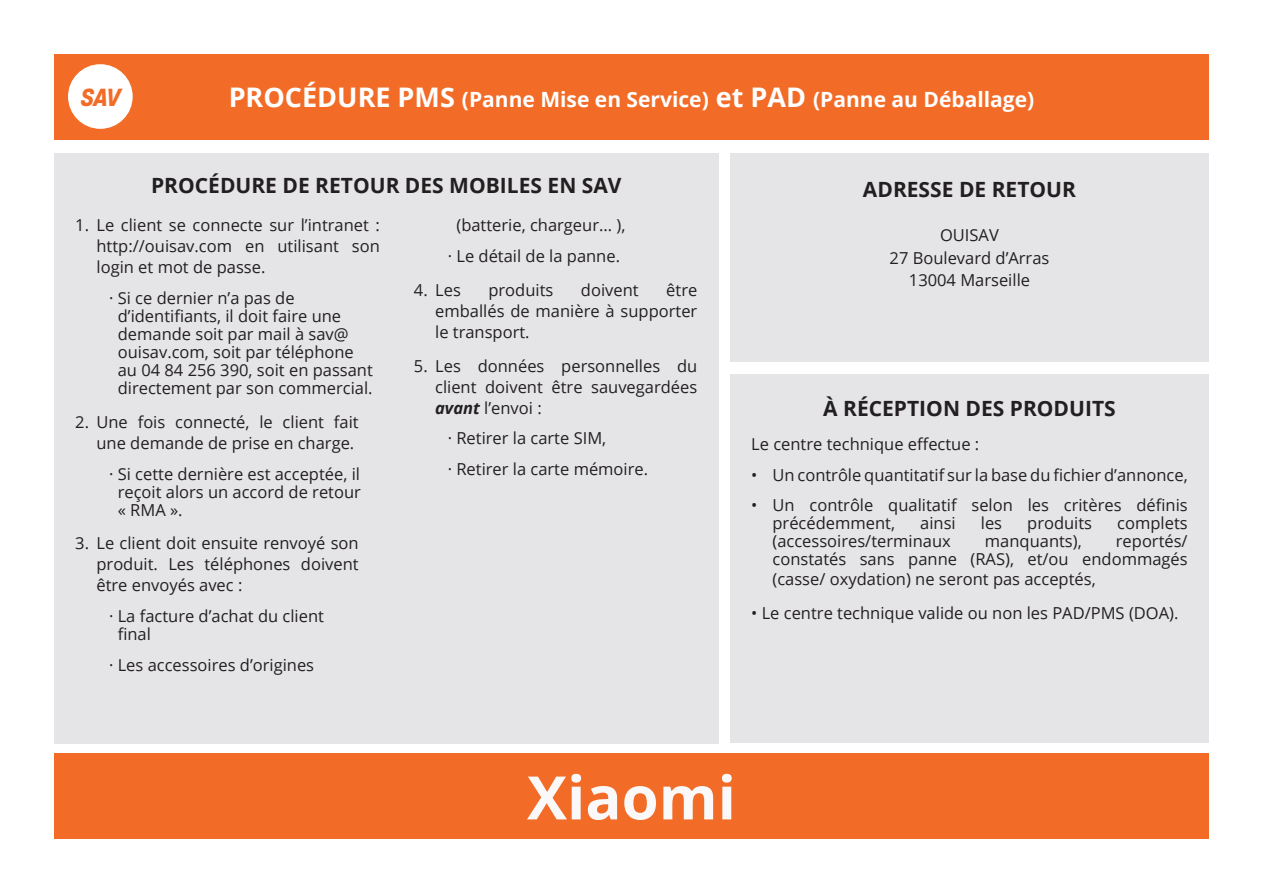
<style>
.page{position:relative;width:1263px;height:893px;background:#fff}
.page>*{position:absolute;margin:0;border:0;box-sizing:border-box;transform-origin:0 0}
.t1{font:700 60px "Open Sans";color:#faf8f8}
.t2{font:italic 700 27px "Paralucent Cond";color:#f36c27}
.t3{font:700 21px "Open Sans";color:#231f20}
.t4{font:700 21px "Open Sans";color:#fff}
.t5{font:16.5px/18px "Open Sans";color:#231f20;text-align:justify}
.s1{font-size:27px}
.s2{font-weight:700;font-style:italic}
</style>
<div class="page">
<div style="left:54px;top:153px;width:665px;height:590px;background:#e5e5e7"></div>
<div style="left:730px;top:374px;width:479px;height:369px;background:#e5e5e7"></div>
<div style="left:730px;top:153px;width:479px;height:208px;background:#e5e5e7"></div>
<div style="left:54px;top:54px;width:1155px;height:85px;background:#f36c27"></div>
<div style="left:54px;top:754px;width:1155px;height:85px;background:#f36c27"></div>
<div style="left:68px;top:64px;width:65px;height:65px;background:#fff;border-radius:50%"></div>
<h2 class="t2" style="left:80px;top:82px;width:41px">SAV</h2>
<p class="t4" style="left:229px;top:84px;width:807px"><span class="s1">PROCÉDURE PMS</span> (Panne Mise en Service) <span class="s1">et PAD</span> (Panne au Déballage)</p>
<p class="t3" style="left:151px;top:171px;width:472px">PROCÉDURE DE RETOUR DES MOBILES EN SAV</p>
<p class="t5" style="left:97px;top:214px;width:285px;line-height:21px;text-indent:-21px">1. Le client se connecte sur l’intranet : http://ouisav.com en utilisant son login et mot de passe.</p>
<p class="t5" style="left:118px;top:289px;width:257px;text-align:left;text-indent:-8px">· Si ce dernier n’a pas de d’identifiants, il doit faire une demande soit par mail à sav@ ouisav.com, soit par téléphone au 04 84 256 390, soit en passant directement par son commercial.</p>
<p class="t5" style="left:75px;top:411px;width:285px;line-height:21px;text-align:right">2. Une fois connecté, le client fait une demande de prise en charge.</p>
<p class="t5" style="left:118px;top:464px;width:245px;text-indent:-8px">· Si cette dernière est acceptée, il reçoit alors un accord de retour « RMA ».</p>
<p class="t5" style="left:96px;top:532px;width:264px;line-height:21px;text-indent:-21px">3. Le client doit ensuite renvoyé son produit. Les téléphones doivent être envoyés avec :</p>
<p class="t5" style="left:118px;top:607px;width:208px;text-indent:-8px">· La facture d’achat du client final</p>
<p class="t5" style="left:109px;top:655px;width:206px">· Les accessoires d’origines</p>
<p class="t5" style="left:448px;top:209px;width:179px;line-height:30.8px;text-align:center">(batterie, chargeur... ), · Le détail de la panne.</p>
<p class="t5" style="left:414px;top:280px;width:48px">4. Les</p>
<p class="t5" style="left:488px;top:280px;width:66px">produits</p>
<p class="t5" style="left:581px;top:280px;width:59px">doivent</p>
<p class="t5" style="left:435px;top:279px;width:264px;line-height:21px;text-indent:231px">être emballés de manière à supporter le transport.</p>
<p class="t5" style="left:435px;top:355px;width:264px;line-height:21px;text-indent:-21px">5. Les données personnelles du client doivent être sauvegardées <span class="s2">avant</span> l’envoi :</p>
<p class="t5" style="left:448px;top:422px;width:202px;line-height:30.8px">· Retirer la carte SIM,<br>· Retirer la carte mémoire.</p>
<p class="t3" style="left:863px;top:174px;width:215px">ADRESSE DE RETOUR</p>
<p class="t5" style="left:889px;top:223px;width:161px;line-height:22.5px;text-align:center">OUISAV<br>27 Boulevard d’Arras<br>13004 Marseille</p>
<p class="t3" style="left:823px;top:394px;width:294px">À RÉCEPTION DES PRODUITS</p>
<p class="t5" style="left:751px;top:434px;width:230px">Le centre technique effectue :</p>
<p class="t5" style="left:751px;top:465px;width:438px">• Un contrôle quantitatif sur la base du fichier d’annonce,</p>
<p class="t5" style="left:772px;top:496px;width:417px;text-indent:-21px">• Un contrôle qualitatif selon les critères définis précédemment,</p>
<p class="t5" style="left:920px;top:514px;width:37px">ainsi</p>
<p class="t5" style="left:981px;top:514px;width:23px">les</p>
<p class="t5" style="left:1027px;top:514px;width:66px">produits</p>
<p class="t5" style="left:1117px;top:514px;width:72px">complets</p>
<p class="t5" style="left:772px;top:532px;width:180px">(accessoires/terminaux</p>
<p class="t5" style="left:985px;top:532px;width:98px">manquants),</p>
<p class="t5" style="left:772px;top:532px;width:417px;text-align:right">reportés/<br>constatés sans panne (RAS), et/ou endommagés</p>
<p class="t5" style="left:772px;top:570px;width:325px">(casse/ oxydation) ne seront pas acceptés,</p>
<p class="t5" style="left:751px;top:603px;width:429px">• Le centre technique valide ou non les PAD/PMS (DOA).</p>
<h1 class="t1" style="left:527px;top:755px;width:210px">Xiaomi</h1>
</div>
